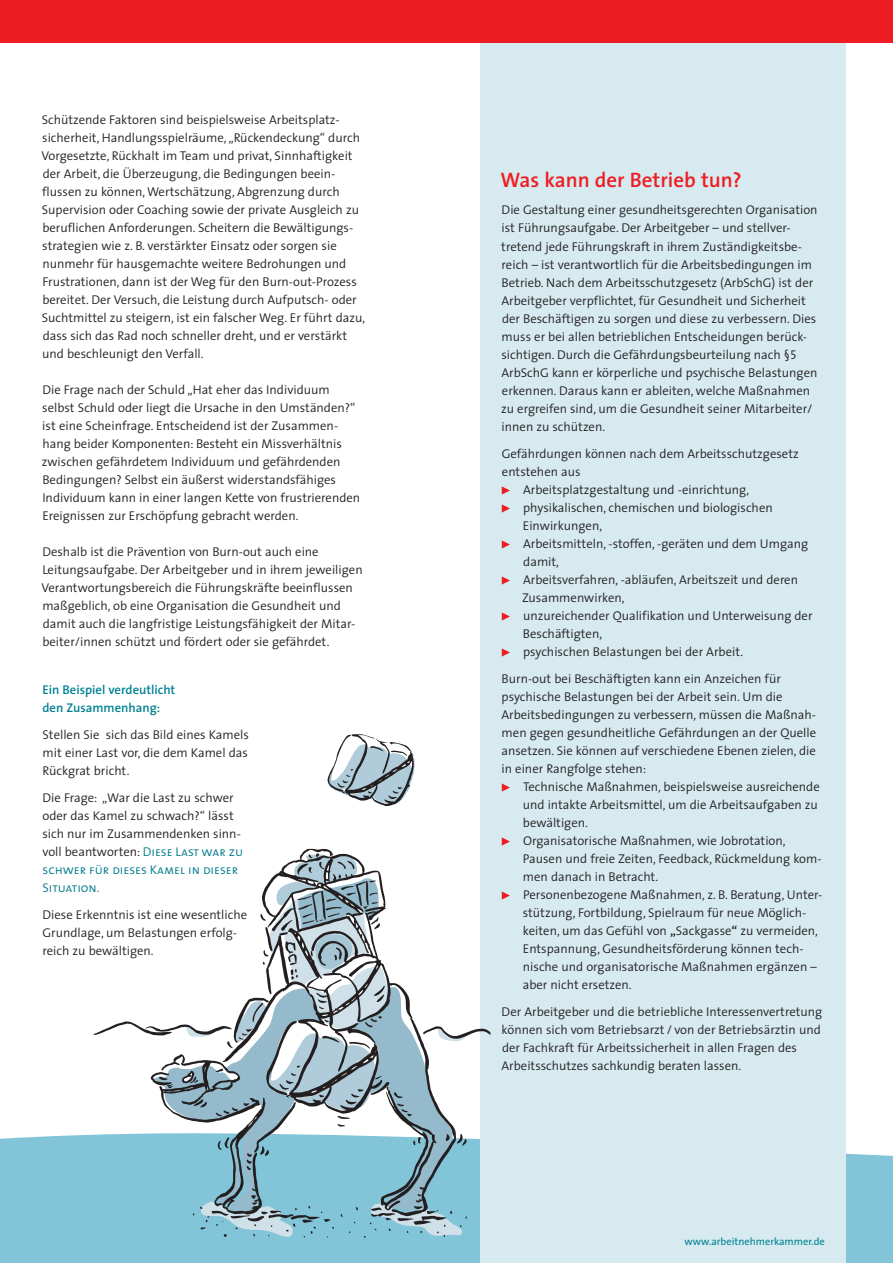
<style>
.page{position:relative;width:893px;height:1263px;background:#fff}
.page>*{position:absolute;margin:0;border:0;box-sizing:border-box;transform-origin:0 0}
.t1{font:600 21px "The Sans";color:#ee1d23}
.t2{font:300 12.75px/18px "The Sans";color:#231f20}
.t3{font:600 12.75px/18px "The Sans";color:#008292}
.t4{font:12.75px/18px "The Sans Semi Light Caps";color:#007c8b}
.t5{font:10.5px "The Sans";color:#008292}
.s1{font-family:"The Sans Semi Light Caps";font-weight:400;color:#007c8b}
.s2{font-family:"The Sans Semi Light Caps";font-weight:400}
.s3{font-family:"The Sans Semi Bold Caps";font-weight:400}
</style>
<div class="page">
<div style="left:0;top:1134px;width:893px;height:129px;background:#82c4d8"></div>
<div style="left:480px;top:43px;width:366px;height:1220px;background:#d6eaf0"></div>
<div style="left:0;top:0;width:893px;height:43px;background:#ee1d23"></div>
<svg style="left:502px;top:486px;width:8px;height:9px"></svg>
<svg style="left:502px;top:504px;width:8px;height:9px"></svg>
<svg style="left:502px;top:540px;width:8px;height:9px"></svg>
<svg style="left:502px;top:576px;width:8px;height:9px"></svg>
<svg style="left:502px;top:612px;width:8px;height:9px"></svg>
<svg style="left:502px;top:648px;width:8px;height:9px"></svg>
<svg style="left:502px;top:783px;width:8px;height:9px"></svg>
<svg style="left:502px;top:837px;width:8px;height:9px"></svg>
<svg style="left:502px;top:891px;width:8px;height:9px"></svg>
<img style="left:93px;top:849px;width:398px;height:389px">
<img style="left:327px;top:734px;width:88px;height:72px">
<p class="t2" style="left:41px;top:110px;width:325px">Schützende Faktoren sind beispielsweise Arbeitsplatz&shy;sicherheit, Handlungsspielräume, „Rückendeckung“ durch Vorgesetzte, Rückhalt im Team und privat, Sinnhaftigkeit der Arbeit, die Überzeugung, die Bedingungen beein&shy;flussen zu können, Wertschätzung, Abgrenzung durch Supervision oder Coaching sowie der private Ausgleich zu beruflichen Anforderungen. Scheitern die Bewältigungs&shy;strategien wie z. B. verstärkter Einsatz oder sorgen sie nunmehr für hausgemachte weitere Bedrohungen und Frustrationen, dann ist der Weg für den Burn-out-Prozess bereitet. Der Versuch, die Leistung durch Aufputsch- oder Suchtmittel zu steigern, ist ein falscher Weg. Er führt dazu, dass sich das Rad noch schneller dreht, und er verstärkt und beschleunigt den Verfall.</p>
<p class="t2" style="left:42px;top:380px;width:320px">Die Frage nach der Schuld „Hat eher das Individuum selbst Schuld oder liegt die Ursache in den Umständen?“ ist eine Scheinfrage. Entscheidend ist der Zusammen&shy;hang beider Komponenten: Besteht ein Missverhältnis zwischen gefährdetem Individuum und gefährdenden Bedingungen? Selbst ein äußerst widerstandsfähiges Individuum kann in einer langen Kette von frustrierenden Ereignissen zur Erschöpfung gebracht werden.</p>
<p class="t2" style="left:41px;top:542px;width:323px">Deshalb ist die Prävention von Burn-out auch eine Leitungsaufgabe. Der Arbeitgeber und in ihrem jeweiligen Verantwortungsbereich die Führungskräfte beeinflussen maßgeblich, ob eine Organisation die Gesundheit und damit auch die langfristige Leistungsfähigkeit der Mitar&shy;beiter/innen schützt und fördert oder sie gefährdet.</p>
<p class="t3" style="left:43px;top:680px;width:134px">Ein Beispiel verdeutlicht den Zusammenhang:</p>
<p class="t2" style="left:43px;top:725px;width:208px;text-align:justify">Stellen Sie sich das Bild eines Kamels mit einer Last vor, die dem Kamel das Rückgrat bricht.</p>
<p class="t2" style="left:43px;top:788px;width:202px">Die Frage: „War die Last zu schwer oder das Kamel zu schwach?“ lässt sich nur im Zusammendenken sinn&shy;voll beantworten: <span class="s1">Diese Last war zu</span></p>
<p class="t4" style="left:43px;top:860px;width:197px">schwer für dieses Kamel in dieser<br>Situation.</p>
<p class="t2" style="left:43px;top:905px;width:206px">Diese Erkenntnis ist eine wesentliche<br>Grundlage, um Belastungen erfolg&shy;reich zu bewältigen.</p>
<h1 class="t1" style="left:501px;top:163px;width:243px">Was kann der Betrieb tun?</h1>
<p class="t2" style="left:501px;top:201px;width:318px">Die Gestaltung einer gesundheitsgerechten Organisation ist Führungsaufgabe. Der Arbeitgeber – und stellver&shy;tretend jede Führungskraft in ihrem Zuständigkeitsbe&shy;reich – ist verantwortlich für die Arbeitsbedingungen im Betrieb. Nach dem Arbeitsschutzgesetz (ArbSchG) ist der Arbeitgeber verpflichtet, für Gesundheit und Sicherheit der Beschäftigen zu sorgen und diese zu verbessern. Dies muss er bei allen betrieblichen Entscheidungen berück&shy;sichtigen. Durch die Gefährdungsbeurteilung nach §<span class="s2">5<br></span>ArbSchG kann er körperliche und psychische Belastungen erkennen. Daraus kann er ableiten, welche Maßnahmen zu ergreifen sind, um die Gesundheit seiner Mitarbeiter/ innen zu schützen.</p>
<p class="t2" style="left:502px;top:444px;width:299px">Gefährdungen können nach dem Arbeitsschutzgesetz</p>
<p class="t2" style="left:502px;top:462px;width:80px">entstehen aus</p>
<p class="t2" style="left:523px;top:480px;width:228px">Arbeitsplatzgestaltung und -einrichtung,</p>
<p class="t2" style="left:523px;top:498px;width:251px">physikalischen, chemischen und biologischen</p>
<p class="t2" style="left:523px;top:516px;width:81px">Einwirkungen,</p>
<p class="t2" style="left:523px;top:534px;width:287px">Arbeitsmitteln, -stoffen, -geräten und dem Umgang</p>
<p class="t2" style="left:523px;top:552px;width:37px">damit,</p>
<p class="t2" style="left:523px;top:570px;width:277px">Arbeitsverfahren, -abläufen, Arbeitszeit und deren</p>
<p class="t2" style="left:522px;top:588px;width:104px">Zusammenwirken,</p>
<p class="t2" style="left:523px;top:606px;width:291px">unzureichender Qualifikation und Unterweisung der</p>
<p class="t2" style="left:523px;top:624px;width:81px">Beschäftigten,</p>
<p class="t2" style="left:523px;top:642px;width:222px">psychischen Belastungen bei der Arbeit.</p>
<p class="t2" style="left:501px;top:669px;width:316px">Burn-out bei Beschäftigten kann ein Anzeichen für psychische Belastungen bei der Arbeit sein. Um die Arbeitsbedingungen zu verbessern, müssen die Maßnah&shy;men gegen gesundheitliche Gefährdungen an der Quelle ansetzen. Sie können auf verschiedene Ebenen zielen, die in einer Rangfolge stehen:</p>
<p class="t2" style="left:523px;top:777px;width:301px">Technische Maßnahmen, beispielsweise ausreichende und intakte Arbeitsmittel, um die Arbeitsaufgaben zu bewältigen.<br>Organisatorische Maßnahmen, wie Jobrotation, Pausen und freie Zeiten, Feedback, Rückmeldung kom&shy;men danach in Betracht.<br>Personenbezogene Maßnahmen, z. B. Beratung, Unter&shy;stützung, Fortbildung, Spielraum für neue Möglich&shy;keiten, um das Gefühl von <span class="s3">„</span>Sackgasse<span class="s3">“</span> zu vermeiden, Entspannung, Gesundheitsförderung können tech&shy;nische und organisatorische Maßnahmen ergänzen – aber nicht ersetzen.</p>
<p class="t2" style="left:501px;top:1002px;width:322px">Der Arbeitgeber und die betriebliche Interessenvertretung können sich vom Betriebsarzt / von der Betriebsärztin und der Fachkraft für Arbeitssicherheit in allen Fragen des Arbeitsschutzes sachkundig beraten lassen.</p>
<p class="t5" style="left:684px;top:1233px;width:142px">www.arbeitnehmerkammer.de</p>
</div>
